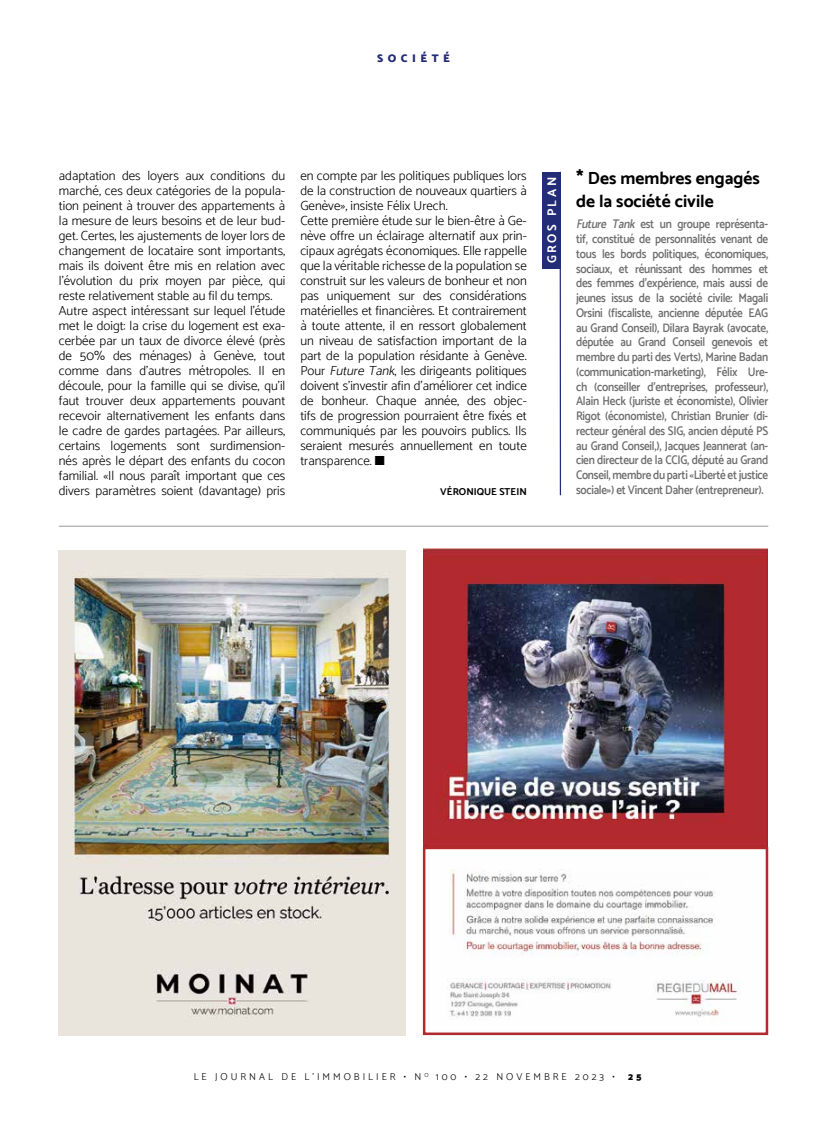
<style>
.page{position:relative;width:830px;height:1134px;background:#fff}
.page>*{position:absolute;margin:0;border:0;box-sizing:border-box;transform-origin:0 0}
.t1{font:700 17.5px/22.5px "Catamaran";color:#000}
.t2{font:300 13.12px/15px "Catamaran";color:#000}
.t3{font:600 12.5px/14.8px "Catamaran";letter-spacing:-.02em;color:#706f6f;text-align:justify;scale:.89 1}
.t4{font:700 12.5px "Catamaran";letter-spacing:.2em;color:#fff}
.t5{font:900 11.25px "Catamaran";letter-spacing:.4em;color:#232c77}
.t6{font:300 10px "Catamaran";letter-spacing:.3em;color:#000}
.t7{font:700 10px "Catamaran";color:#000}
.t8{font:900 10px "Catamaran";color:#000}
.s1{font-style:italic}
.s2{font-size:19.38px}
</style>
<div class="page">
<hr style="left:59px;top:526px;width:708px;height:1px;background:#979696">
<img style="left:58px;top:550px;width:348px;height:486px">
<img style="left:423px;top:549px;width:344px;height:483px">
<img style="left:449px;top:870px;width:270px;height:87px">
<div style="left:422px;top:847px;width:345px;height:188px;border:2px solid #b22a2e"></div>
<img style="left:447px;top:978px;width:165px;height:41px">
<div style="left:542px;top:172px;width:18px;height:97px;background:#232c77"></div>
<hr style="left:559px;top:172px;width:1px;height:323px;background:#232c77">
<p class="t5" style="left:377px;top:51px;width:74px">SOCIÉTÉ</p>
<p class="t2" style="left:59px;top:168px;width:228px">adaptation des loyers aux conditions du marché, ces deux catégories de la popula&shy;tion peinent à trouver des appartements à la mesure de leurs besoins et de leur bud&shy;get. Certes, les ajustements de loyer lors de changement de locataire sont importants, mais ils doivent être mis en relation avec l’évolution du prix moyen par pièce, qui reste relativement stable au fil du temps.<br>Autre aspect intéressant sur lequel l’étude met le doigt: la crise du logement est exa&shy;cerbée par un taux de divorce élevé (près de 50% des ménages) à Genève, tout comme dans d’autres métropoles. Il en découle, pour la famille qui se divise, qu’il faut trouver deux appartements pouvant recevoir alternativement les enfants dans le cadre de gardes partagées. Par ailleurs, certains logements sont surdimension&shy;nés après le départ des enfants du cocon familial. «Il nous paraît important que ces divers paramètres soient (davantage) pris</p>
<p class="t2" style="left:300px;top:168px;width:228px">en compte par les politiques publiques lors de la construction de nouveaux quartiers à Genève», insiste Félix Urech.<br>Cette première étude sur le bien-être à Ge&shy;nève offre un éclairage alternatif aux prin&shy;cipaux agrégats économiques. Elle rappelle que la véritable richesse de la population se construit sur les valeurs de bonheur et non pas uniquement sur des considérations matérielles et financières. Et contrairement à toute attente, il en ressort globalement un niveau de satisfaction important de la part de la population résidante à Genève.<br>Pour <span class="s1">FutureTank</span>, les dirigeants politiques doivent s’investir afin d’améliorer cet indice de bonheur. Chaque année, des objec&shy;tifs de progression pourraient être fixés et communiqués par les pouvoirs publics. Ils seraient mesurés annuellement en toute transparence. ■</p>
<p class="t7" style="left:440px;top:486px;width:88px">VÉRONIQUE STEIN</p>
<p class="t4" style="left:544px;top:263px;width:88px;rotate:-90deg">GROS PLAN</p>
<h1 class="t1" style="left:575px;top:167px;width:185px"><span class="s2">*</span> Des membres engagés de la société civile</h1>
<p class="t3" style="left:575px;top:217px;width:217px"><span class="s1">Future Tank</span> est un groupe représenta&shy;tif, constitué de personnalités venant de tous les bords politiques, économiques, sociaux, et réunissant des hommes et des femmes d’expérience, mais aussi de jeunes issus de la société civile: Magali Orsini (fiscaliste, ancienne députée EAG au Grand Conseil), Dilara Bayrak (avocate, députée au Grand Conseil genevois et membre du parti des Verts), Marine Badan (communication-marketing), Félix Ure&shy;ch (conseiller d’entreprises, professeur), Alain Heck (juriste et économiste), Olivier Rigot (économiste), Christian Brunier (di&shy;recteur général des SIG, ancien député PS au Grand Conseil,), Jacques Jeannerat (an&shy;cien directeur de la CCIG, député au Grand Conseil, membre du parti «Liberté et justice sociale») et Vincent Daher (entrepreneur).</p>
<p class="t6" style="left:193px;top:1071px;width:422px">LE JOURNAL DE L’IMMOBILIER • N <sup>O</sup> 100 • 22 NOVEMBRE 2023 •</p>
<p class="t8" style="left:628px;top:1071px;width:15px">2 5</p>
</div>
